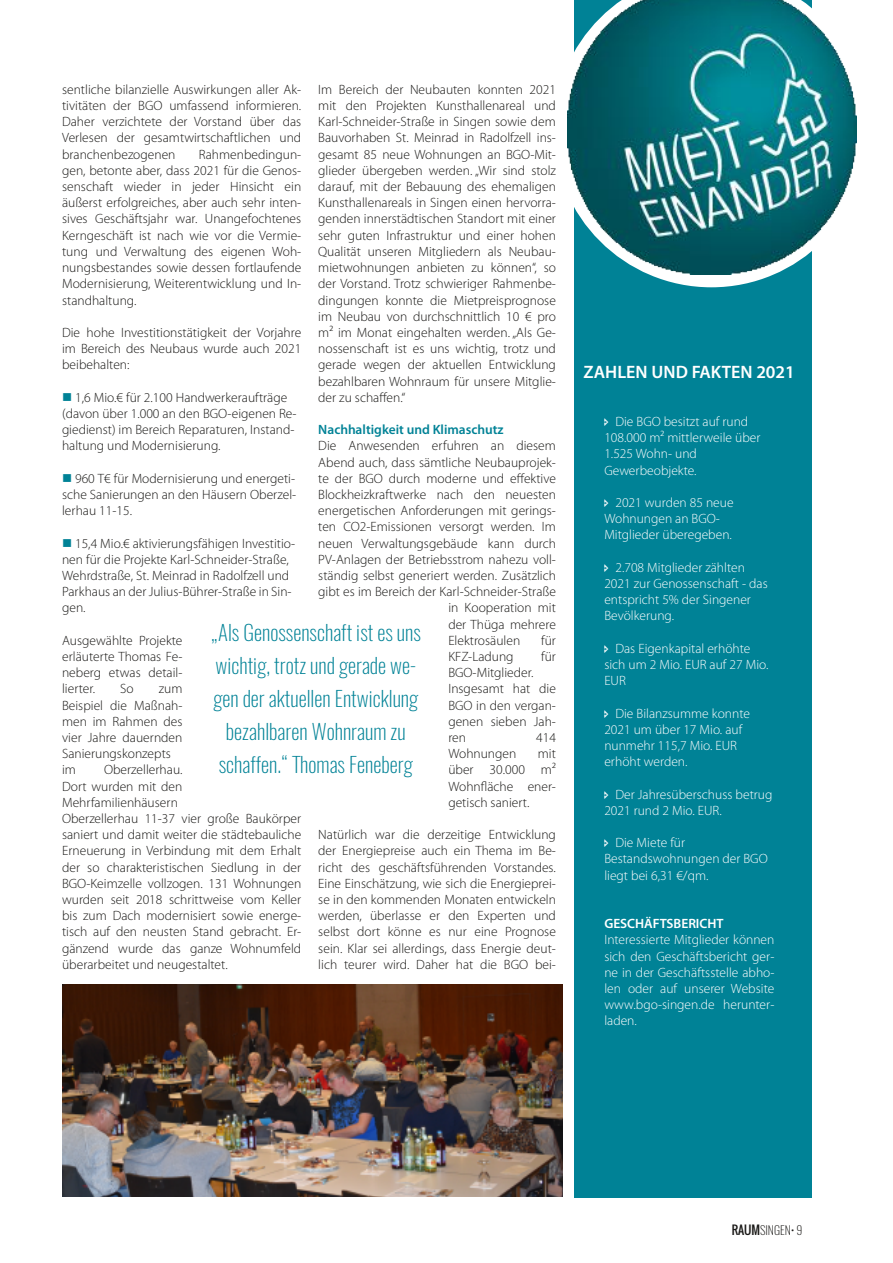
<style>
.page{position:relative;width:893px;height:1263px;background:#fff}
.page>*{position:absolute;margin:0;border:0;box-sizing:border-box;transform-origin:0 0}
.t1{font:200 21px/33px "Oswald";color:#008296;text-align:center}
.t2{font:600 18px "Myriad Pro";color:#fff}
.t3{font:300 13.5px/16.2px "Myriad Pro";color:#181715;text-align:justify}
.t4{font:300 13.5px/16.2px "Myriad Pro";color:#fff}
.t5{font:600 13.5px "Myriad Pro";color:#008296}
.t6{font:600 13.5px "Myriad Pro";color:#fff}
.t7{font:200 12px "Oswald";letter-spacing:-.005em;color:#181715}
.s1{color:#008296}
.s2{font-weight:400}
</style>
<div class="page">
<div style="left:574px;top:0;width:237px;height:1197px;background:#008296"></div>
<svg style="left:567px;top:110px;width:245px;height:177px"></svg>
<img style="left:568px;top:0;width:289px;height:275px">
<img style="left:62px;top:984px;width:500px;height:213px">
<p class="t3" style="left:62px;top:82px;width:241px">sentliche bilanzielle Auswirkungen aller Ak&shy;tivitäten der BGO umfassend informieren.<br>Daher verzichtete der Vorstand über das Verlesen der gesamtwirtschaftlichen und branchenbezogenen</p>
<p class="t3" style="left:318px;top:82px;width:239px">Im Bereich der Neubauten konnten 2021 mit den Projekten Kunsthallenareal und Karl-Schneider-Straße in Singen sowie dem Bauvorhaben St. Meinrad in Radolfzell ins&shy;gesamt 85 neue Wohnungen an BGO-Mit&shy;glieder übergeben werden. „Wir sind stolz darauf, mit der Bebauung des ehemaligen Kunsthallenareals in Singen einen hervorra&shy;genden innerstädtischen Standort mit einer sehr guten Infrastruktur und einer hohen Qualität unseren Mitgliedern als Neubau&shy;mietwohnungen anbieten zu können“, so der Vorstand. Trotz schwieriger Rahmenbe&shy;dingungen konnte die Mietpreisprognose im Neubau von durchschnittlich 10 € pro m² im Monat eingehalten werden. „Als Ge&shy;nossenschaft ist es uns wichtig, trotz und gerade wegen der aktuellen Entwicklung bezahlbaren Wohnraum für unsere Mitglie&shy;der zu schaffen.“</p>
<p class="t5" style="left:318px;top:424px;width:187px">Nachhaltigkeit und Klimaschutz</p>
<p class="t3" style="left:318px;top:439px;width:239px">Die Anwesenden erfuhren an diesem</p>
<p class="t3" style="left:318px;top:455px;width:239px">Abend auch, dass sämtliche Neubauprojek-</p>
<p class="t3" style="left:318px;top:471px;width:239px">te der BGO durch moderne und effektive</p>
<p class="t3" style="left:318px;top:487px;width:239px">Blockheizkraftwerke nach den neuesten</p>
<p class="t3" style="left:318px;top:504px;width:239px">energetischen Anforderungen mit gerings-</p>
<p class="t3" style="left:318px;top:520px;width:239px">ten CO2-Emissionen versorgt werden. Im</p>
<p class="t3" style="left:318px;top:536px;width:239px">neuen Verwaltungsgebäude kann durch</p>
<p class="t3" style="left:318px;top:552px;width:239px">PV-Anlagen der Betriebsstrom nahezu voll-</p>
<p class="t3" style="left:318px;top:568px;width:239px">ständig selbst generiert werden. Zusätzlich</p>
<p class="t3" style="left:318px;top:585px;width:239px">gibt es im Bereich der Karl-Schneider-Straße</p>
<p class="t3" style="left:448px;top:601px;width:109px">in Kooperation mit</p>
<p class="t3" style="left:448px;top:617px;width:109px">der Thüga mehrere</p>
<p class="t3" style="left:448px;top:633px;width:73px">Elektrosäulen</p>
<p class="t3" style="left:541px;top:633px;width:16px">für</p>
<p class="t3" style="left:448px;top:649px;width:67px">KFZ-Ladung</p>
<p class="t3" style="left:541px;top:649px;width:16px">für</p>
<p class="t3" style="left:448px;top:666px;width:109px;text-align:left">BGO-Mitglieder.<br>Insgesamt hat die<br>BGO in den vergan&shy;genen sieben Jah&shy;ren</p>
<p class="t3" style="left:62px;top:147px;width:241px;text-indent:137px">Rahmenbedingun&shy;gen, betonte aber, dass 2021 für die Genos&shy;senschaft wieder in jeder Hinsicht ein äußerst erfolgreiches, aber auch sehr inten&shy;sives Geschäftsjahr war. Unangefochtenes Kerngeschäft ist nach wie vor die Vermie&shy;tung und Verwaltung des eigenen Woh&shy;nungsbestandes sowie dessen fortlaufende Modernisierung, Weiterentwicklung und In&shy;standhaltung.</p>
<p class="t3" style="left:62px;top:325px;width:241px">Die hohe Investitionstätigkeit der Vorjahre im Bereich des Neubaus wurde auch 2021 beibehalten:</p>
<p class="t3" style="left:62px;top:390px;width:236px;text-align:left"><span class="s1">■</span> 1,6 Mio.€ für 2.100 Handwerkeraufträge (davon über 1.000 an den BGO-eigenen Re&shy;giedienst) im Bereich Reparaturen, Instand&shy;haltung und Modernisierung.</p>
<p class="t3" style="left:62px;top:471px;width:236px"><span class="s1">■</span> 960 T€ für Modernisierung und energeti&shy;sche Sanierungen an den Häusern Oberzel&shy;lerhau 11-15.</p>
<p class="t3" style="left:62px;top:536px;width:235px;text-align:left"><span class="s1">■</span> 15,4 Mio.€ aktivierungsfähigen Investitio&shy;nen für die Projekte Karl-Schneider-Straße, Wehrdstraße, St. Meinrad in Radolfzell und Parkhaus an der Julius-Bührer-Straße in Sin&shy;gen.</p>
<p class="t3" style="left:62px;top:633px;width:122px">Ausgewählte Projekte erläuterte Thomas Fe&shy;neberg etwas detail&shy;lierter.</p>
<h1 class="t1" style="left:211px;top:616px;width:212px">„Als Genossenschaft ist es uns wichtig, trotz und gerade we&shy;gen der aktuellen Entwicklung bezahlbaren Wohnraum zu schaffen.“ Thomas Feneberg</h1>
<p class="t3" style="left:120px;top:682px;width:15px">So</p>
<p class="t3" style="left:62px;top:682px;width:122px;text-align:left;text-indent:97px">zum<br>Beispiel die Maßnah&shy;men im Rahmen des vier Jahre dauernden<br>Sanierungskonzepts im</p>
<p class="t3" style="left:536px;top:730px;width:21px">414</p>
<p class="t3" style="left:448px;top:747px;width:69px">Wohnungen</p>
<p class="t3" style="left:448px;top:747px;width:109px;text-indent:89px">mit über 30.000 m²<br>Wohnfläche ener&shy;getisch saniert.</p>
<p class="t3" style="left:318px;top:828px;width:239px">Natürlich war die derzeitige Entwicklung der Energiepreise auch ein Thema im Be&shy;richt des geschäftsführenden Vorstandes.<br>Eine Einschätzung, wie sich die Energieprei&shy;se in den kommenden Monaten entwickeln werden, überlasse er den Experten und selbst dort könne es nur eine Prognose sein. Klar sei allerdings, dass Energie deut&shy;lich teurer wird. Daher hat die BGO bei-</p>
<p class="t3" style="left:62px;top:763px;width:241px;text-align:left;text-indent:42px">Oberzellerhau.<br>Dort wurden mit den Mehrfamilienhäusern<br>Oberzellerhau 11-37 vier große Baukörper saniert und damit weiter die städtebauliche Erneuerung in Verbindung mit dem Erhalt der so charakteristischen Siedlung in der BGO-Keimzelle vollzogen. 131 Wohnungen wurden seit 2018 schrittweise vom Keller bis zum Dach modernisiert sowie energe&shy;tisch auf den neusten Stand gebracht. Er&shy;gänzend wurde das ganze Wohnumfeld überarbeitet und neugestaltet.</p>
<h2 class="t2" style="left:584px;top:364px;width:213px">ZAHLEN UND FAKTEN 2021</h2>
<p class="t4" style="left:604px;top:414px;width:158px;text-indent:11px">Die BGO besitzt auf rund<br>108.000 m² mittlerweile über<br>1.525 Wohn- und<br>Gewerbeobjekte.</p>
<p class="t4" style="left:604px;top:495px;width:131px;text-indent:11px">2021 wurden 85 neue<br>Wohnungen an BGO-<br>Mitglieder überegeben.</p>
<p class="t4" style="left:604px;top:560px;width:165px;text-indent:11px">2.708 Mitglieder zählten<br>2021 zur Genossenschaft - das entspricht 5% der Singener<br>Bevölkerung.</p>
<p class="t4" style="left:604px;top:641px;width:166px;text-indent:11px">Das Eigenkapital erhöhte sich um 2 Mio. EUR auf 27 Mio.<br>EUR</p>
<p class="t4" style="left:604px;top:706px;width:147px;text-indent:11px">Die Bilanzsumme konnte<br>2021 um über 17 Mio. auf nunmehr 115,7 Mio. EUR erhöht werden.</p>
<p class="t4" style="left:604px;top:787px;width:170px;text-indent:11px">Der Jahresüberschuss betrug<br>2021 rund 2 Mio. EUR.</p>
<p class="t4" style="left:604px;top:836px;width:165px;text-indent:11px">Die Miete für<br>Bestandswohnungen der BGO liegt bei 6,31 €/qm.</p>
<p class="t6" style="left:604px;top:918px;width:121px">GESCHÄFTSBERICHT</p>
<p class="t4" style="left:604px;top:933px;width:172px;text-align:justify">Interessierte Mitglieder können sich den Geschäftsbericht ger&shy;ne in der Geschäftsstelle abho&shy;len oder auf unserer Website www.bgo-singen.de herunter&shy;laden.</p>
<p class="t7" style="left:732px;top:1221px;width:72px"><span class="s2">RAUM</span>SINGEN• 9</p>
</div>
